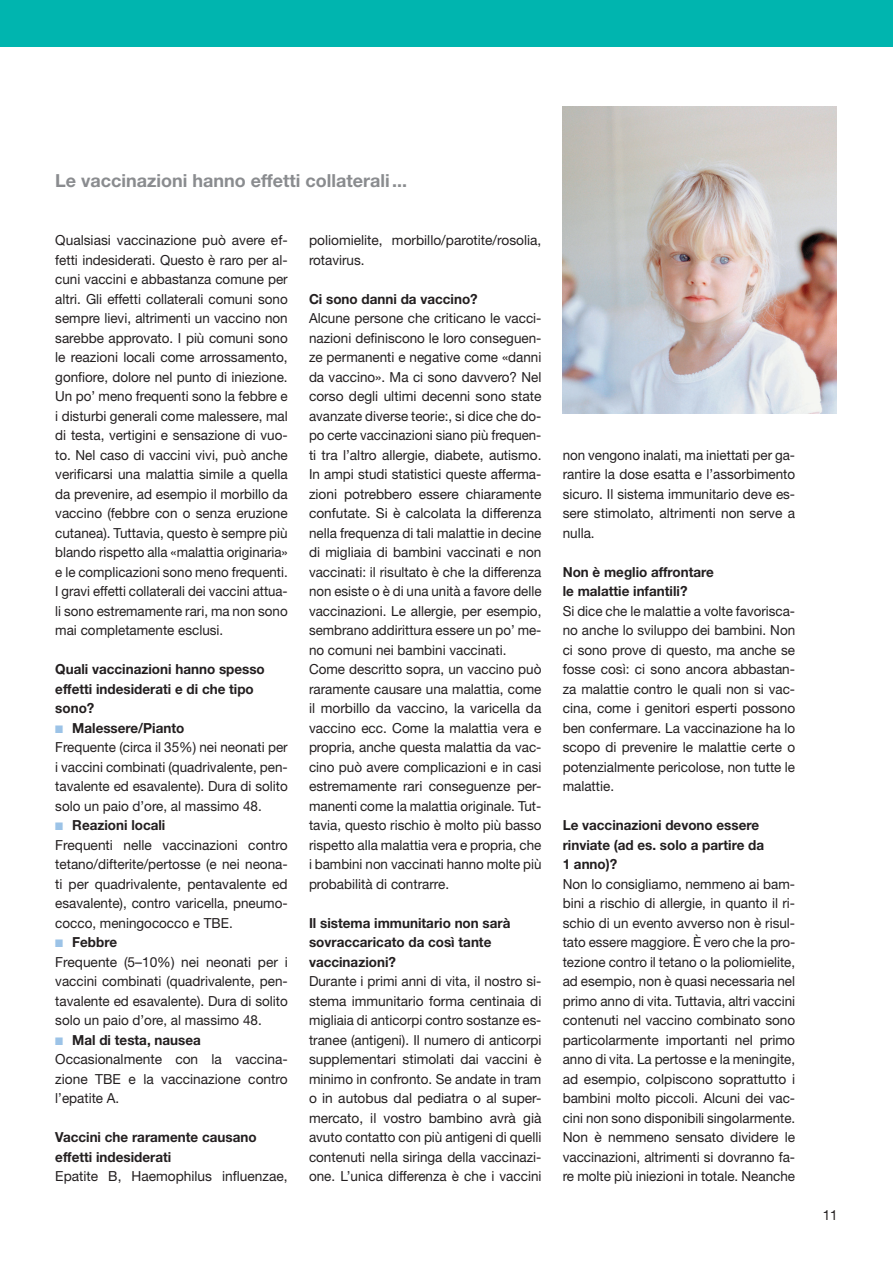
<style>
.page{position:relative;width:893px;height:1263px;background:#fff}
.page>*{position:absolute;margin:0;border:0;box-sizing:border-box;transform-origin:0 0}
.t1{font:700 18px "Helvetica Neue LT Std";color:#8a8c8f}
.t2{font:13.8px/19.5px "Helvetica Neue LT Std";color:#231f20}
.t3{font:700 13.8px/19.5px "Helvetica Neue LT Std";color:#231f20}
.t4{font:13.8px/19.5px "Helvetica Neue LT Std";color:#231f20;text-align:justify;scale:.96 1}
.s1{color:#9cc3e7}
.s2{font-weight:700}
</style>
<div class="page">
<img style="left:563px;top:106px;width:274px;height:308px">
<div style="left:0;top:0;width:893px;height:47px;background:#00b5af"></div>
<h1 class="t1" style="left:55px;top:169px;width:353px">Le vaccinazioni hanno effetti collaterali...</h1>
<p class="t2" style="left:55px;top:230px;width:234px;text-align:justify">Qualsiasi vaccinazione può avere ef&shy;fetti indesiderati. Questo è raro per al&shy;cuni vaccini e abbastanza comune per altri. Gli effetti collaterali comuni sono sempre lievi, altrimenti un vaccino non sarebbe approvato. I più comuni sono le reazioni locali come arrossamento, gonfiore, dolore nel punto di iniezione.<br>Un po’ meno frequenti sono la febbre e i disturbi generali come malessere, mal di testa, vertigini e sensazione di vuo&shy;to. Nel caso di vaccini vivi, può anche verificarsi una malattia simile a quella da prevenire, ad esempio il morbillo da vaccino (febbre con o senza eruzione cutanea). Tuttavia, questo è sempre più blando rispetto alla «malattia originaria» e le complicazioni sono meno frequenti.<br>I gravi effetti collaterali dei vaccini attua&shy;li sono estremamente rari, ma non sono mai completamente esclusi.</p>
<p class="t3" style="left:55px;top:659px;width:211px">Quali vaccinazioni hanno spesso effetti indesiderati e di che tipo sono?</p>
<p class="t2" style="left:55px;top:718px;width:234px"><span class="s1">■</span> <span class="s2">Malessere/Pianto<br></span>Frequente (circa il 35%) nei neonati per i vaccini combinati (quadrivalente, pen&shy;tavalente ed esavalente). Dura di solito solo un paio d’ore, al massimo 48.</p>
<p class="t2" style="left:55px;top:815px;width:234px"><span class="s1">■</span> <span class="s2">Reazioni locali<br></span>Frequenti nelle vaccinazioni contro tetano/difterite/pertosse (e nei neona&shy;ti per quadrivalente, pentavalente ed esavalente), contro varicella, pneumo&shy;cocco, meningococco e TBE.</p>
<p class="t2" style="left:55px;top:932px;width:234px"><span class="s1">■</span> <span class="s2">Febbre<br></span>Frequente (5–10%) nei neonati per i vaccini combinati (quadrivalente, pen&shy;tavalente ed esavalente). Dura di solito solo un paio d’ore, al massimo 48.</p>
<p class="t2" style="left:55px;top:1030px;width:234px"><span class="s1">■</span> <span class="s2">Mal di testa, nausea<br></span>Occasionalmente con la vaccina&shy;zione TBE e la vaccinazione contro l’epatite A.</p>
<p class="t3" style="left:55px;top:1127px;width:203px">Vaccini che raramente causano effetti indesiderati</p>
<p class="t2" style="left:55px;top:1166px;width:234px">Epatite B, Haemophilus influenzae,</p>
<p class="t2" style="left:309px;top:230px;width:234px">poliomielite, morbillo/parotite/rosolia, rotavirus.</p>
<p class="t3" style="left:309px;top:289px;width:170px">Ci sono danni da vaccino?</p>
<p class="t2" style="left:309px;top:308px;width:234px">Alcune persone che criticano le vacci&shy;nazioni definiscono le loro conseguen&shy;ze permanenti e negative come «danni da vaccino». Ma ci sono davvero? Nel corso degli ultimi decenni sono state avanzate diverse teorie:, si dice che do&shy;po certe vaccinazioni siano più frequen&shy;ti tra l’altro allergie, diabete, autismo.<br>In ampi studi statistici queste afferma&shy;zioni potrebbero essere chiaramente confutate. Si è calcolata la differenza nella frequenza di tali malattie in decine di migliaia di bambini vaccinati e non vaccinati: il risultato è che la differenza non esiste o è di una unità a favore delle vaccinazioni. Le allergie, per esempio, sembrano addirittura essere un po’ me&shy;no comuni nei bambini vaccinati.<br>Come descritto sopra, un vaccino può raramente causare una malattia, come il morbillo da vaccino, la varicella da vaccino ecc. Come la malattia vera e propria, anche questa malattia da vac&shy;cino può avere complicazioni e in casi estremamente rari conseguenze per&shy;manenti come la malattia originale. Tut&shy;tavia, questo rischio è molto più basso rispetto alla malattia vera e propria, che i bambini non vaccinati hanno molte più probabilità di contrarre.</p>
<p class="t3" style="left:309px;top:913px;width:203px">Il sistema immunitario non sarà sovraccaricato da così tante vaccinazioni?</p>
<p class="t2" style="left:309px;top:971px;width:234px;text-align:justify">Durante i primi anni di vita, il nostro si&shy;stema immunitario forma centinaia di migliaia di anticorpi contro sostanze es&shy;tranee (antigeni). Il numero di anticorpi supplementari stimolati dai vaccini è minimo in confronto. Se andate in tram o in autobus dal pediatra o al super&shy;mercato, il vostro bambino avrà già avuto contatto con più antigeni di quelli contenuti nella siringa della vaccinazi&shy;one. L’unica differenza è che i vaccini</p>
<p class="t4" style="left:563px;top:445px;width:244px">non vengono inalati, ma iniettati per ga&shy;rantire la dose esatta e l’assorbimento sicuro. Il sistema immunitario deve es&shy;sere stimolato, altrimenti non serve a nulla.</p>
<p class="t3" style="left:563px;top:562px;width:153px">Non è meglio affrontare le malattie infantili?</p>
<p class="t2" style="left:563px;top:601px;width:234px;text-align:justify">Si dice che le malattie a volte favorisca&shy;no anche lo sviluppo dei bambini. Non ci sono prove di questo, ma anche se fosse così: ci sono ancora abbastan&shy;za malattie contro le quali non si vac&shy;cina, come i genitori esperti possono ben confermare. La vaccinazione ha lo scopo di prevenire le malattie certe o potenzialmente pericolose, non tutte le malattie.</p>
<p class="t3" style="left:563px;top:815px;width:203px">Le vaccinazioni devono essere rinviate (ad es. solo a partire da<br>1 anno)?</p>
<p class="t2" style="left:563px;top:874px;width:234px;text-align:justify">Non lo consigliamo, nemmeno ai bam&shy;bini a rischio di allergie, in quanto il ri&shy;schio di un evento avverso non è risul&shy;tato essere maggiore. È vero che la pro&shy;tezione contro il tetano o la poliomielite, ad esempio, non è quasi necessaria nel primo anno di vita. Tuttavia, altri vaccini contenuti nel vaccino combinato sono particolarmente importanti nel primo anno di vita. La pertosse e la meningite, ad esempio, colpiscono soprattutto i bambini molto piccoli. Alcuni dei vac&shy;cini non sono disponibili singolarmente.<br>Non è nemmeno sensato dividere le vaccinazioni, altrimenti si dovranno fa&shy;re molte più iniezioni in totale. Neanche</p>
<p class="t2" style="left:823px;top:1205px;width:16px">11</p>
</div>
